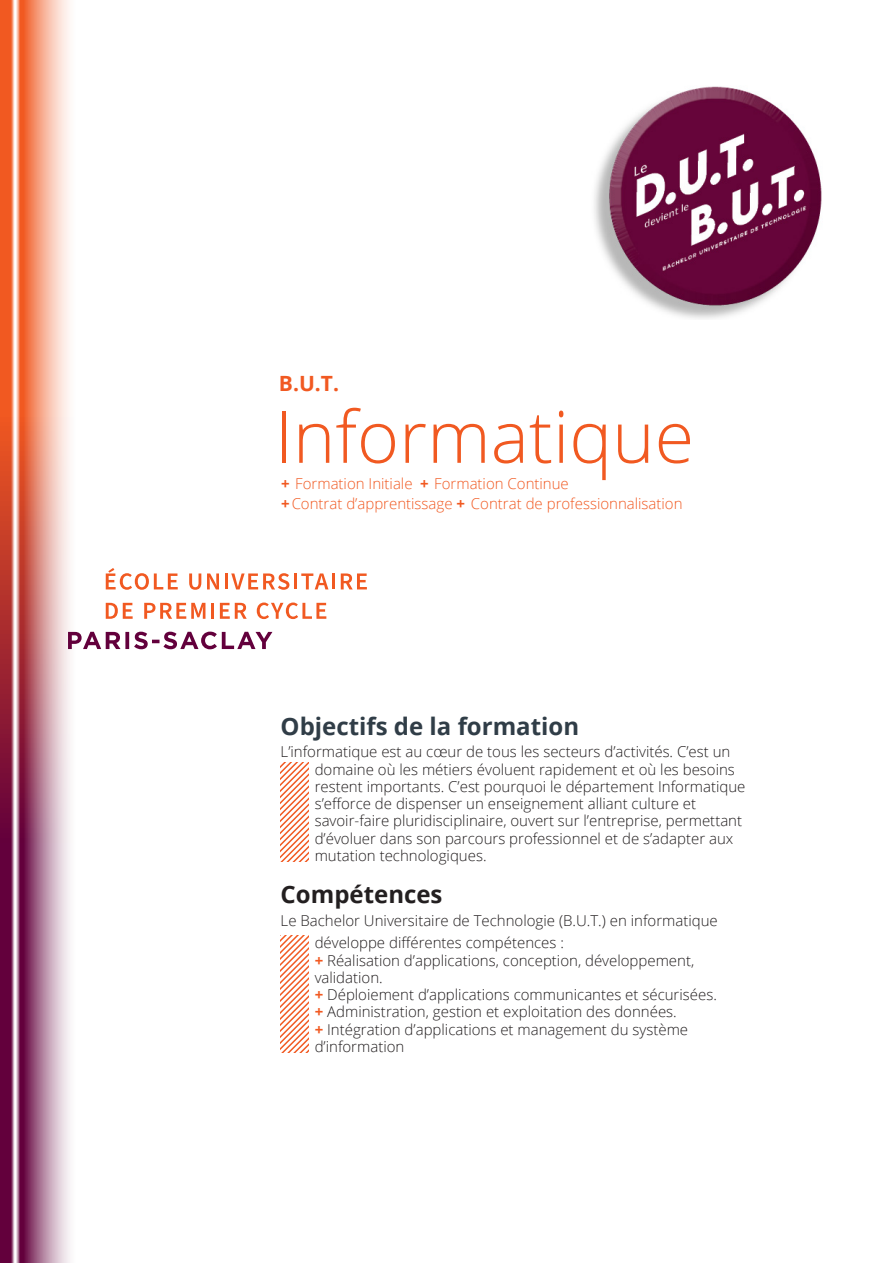
<style>
.page{position:relative;width:893px;height:1263px;background:#fff}
.page>*{position:absolute;margin:0;border:0;box-sizing:border-box;transform-origin:0 0}
.matiere{font:300 72px "Open Sans";color:#f15921}
.inter{font:700 24px "Open Sans";color:#303d47}
.inter-2{font:700 24px "Open Sans";color:#231f20}
.diplome{font:700 21px "Open Sans";color:#f15921}
.texte_alinea{font:300 15px/17.2px "Open Sans";color:#231f20}
.type_form{font:300 15px "Open Sans";color:#f15921}
.s1{font-weight:700}
.s2{font-weight:700;color:#f15921}
</style>
<div class="page">
<svg style="left:0;top:0;width:76px;height:1263px"></svg>
<svg style="left:68px;top:632px;width:204px;height:17px"></svg>
<svg style="left:106px;top:568px;width:72px;height:22px"></svg>
<svg style="left:189px;top:573px;width:12px;height:17px"></svg>
<svg style="left:207px;top:573px;width:12px;height:16px"></svg>
<hr style="left:225px;top:573px;width:3px;height:16px;background:#f15921">
<svg style="left:231px;top:573px;width:58px;height:17px"></svg>
<hr style="left:294px;top:573px;width:3px;height:16px;background:#f15921">
<svg style="left:301px;top:573px;width:27px;height:16px"></svg>
<hr style="left:332px;top:573px;width:3px;height:16px;background:#f15921">
<svg style="left:341px;top:573px;width:26px;height:16px"></svg>
<svg style="left:106px;top:603px;width:27px;height:16px"></svg>
<svg style="left:144px;top:603px;width:61px;height:16px"></svg>
<hr style="left:211px;top:603px;width:3px;height:16px;background:#f15921">
<svg style="left:220px;top:603px;width:27px;height:16px"></svg>
<svg style="left:257px;top:602px;width:69px;height:17px"></svg>
<img style="left:594px;top:86px;width:228px;height:233px">
<svg style="left:281px;top:763px;width:27px;height:98px"></svg>
<svg style="left:281px;top:935px;width:27px;height:117px"></svg>
<p class="diplome" style="left:279px;top:369px;width:62px">B.U.T.</p>
<p class="matiere" style="left:275px;top:387px;width:421px">Informatique</p>
<p class="type_form" style="left:281px;top:473px;width:289px"><span class="s1">+</span> Formation Initiale <span class="s1">+</span> Formation Continue</p>
<p class="type_form" style="left:281px;top:493px;width:403px"><span class="s1">+</span> Contrat d’apprentissage <span class="s1">+</span> Contrat de professionnalisation</p>
<p class="inter" style="left:281px;top:709px;width:300px">Objectifs de la formation</p>
<p class="texte_alinea" style="left:315px;top:743px;width:432px;text-indent:-34px">L’informatique est au cœur de tous les secteurs d’activités. C’est un domaine où les métiers évoluent rapidement et où les besoins restent importants. C’est pourquoi le département Informatique s’efforce de dispenser un enseignement alliant culture et savoir-faire pluridisciplinaire, ouvert sur l’entreprise, permettant d’évoluer dans son parcours professionnel et de s’adapter aux mutation technologiques.</p>
<p class="inter-2" style="left:281px;top:878px;width:163px">Compétences</p>
<p class="texte_alinea" style="left:315px;top:909px;width:405px;line-height:22.5px;text-indent:-34px">Le Bachelor Universitaire de Technologie (B.U.T.) en informatique développe différentes compétences :</p>
<p class="texte_alinea" style="left:315px;top:951px;width:381px"><span class="s2">+</span> Réalisation d’applications, conception, développement, validation.</p>
<p class="texte_alinea" style="left:315px;top:986px;width:404px"><span class="s2">+</span> Déploiement d’applications communicantes et sécurisées.</p>
<p class="texte_alinea" style="left:315px;top:1003px;width:364px"><span class="s2">+</span> Administration, gestion et exploitation des données.</p>
<p class="texte_alinea" style="left:315px;top:1020px;width:375px"><span class="s2">+</span> Intégration d’applications et management du système d’information</p>
</div>
